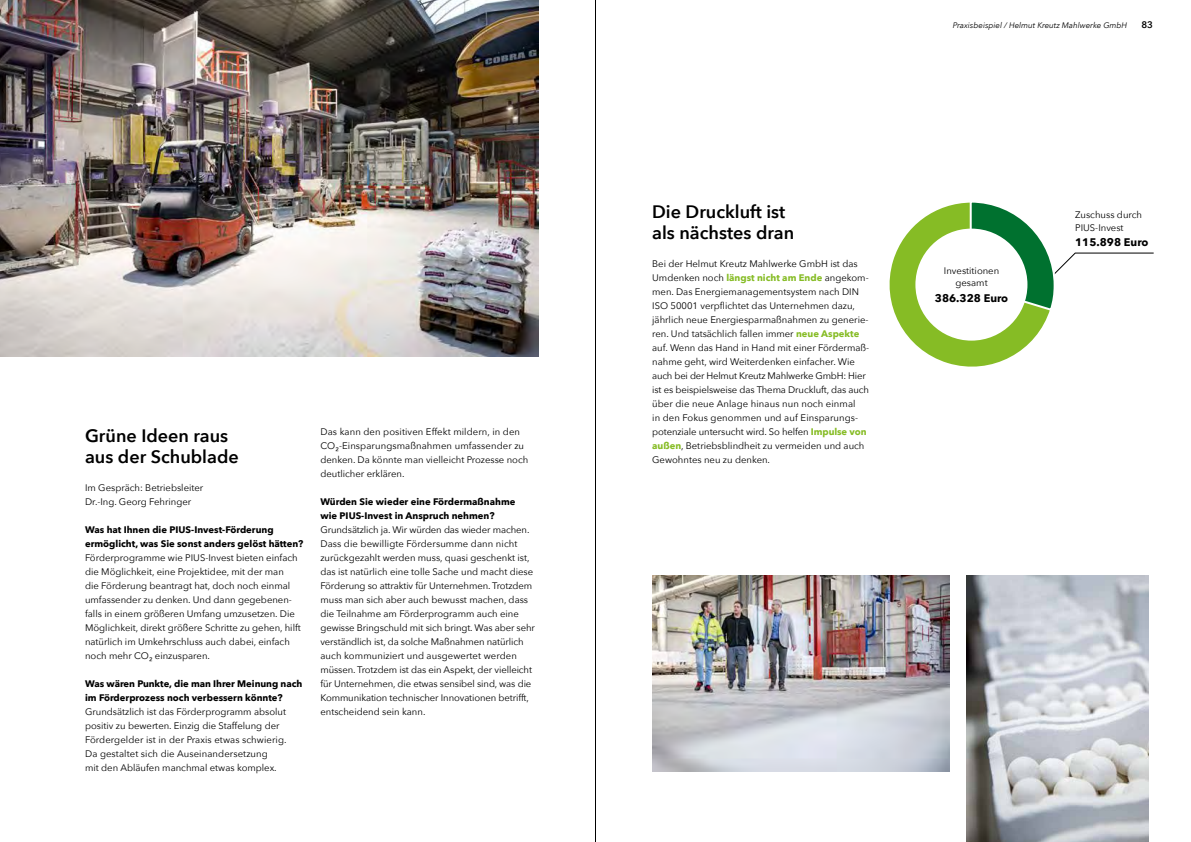
<style>
.page{position:relative;width:1191px;height:842px;background:#fff}
.page>*{position:absolute;margin:0;border:0;box-sizing:border-box;transform-origin:0 0}
.t1{font:600 18px/21px "Avenir Next";color:#000}
.t2{font:700 11px "Avenir Next";color:#000}
.t3{font:9.5px/14px "Avenir Next";color:#000}
.t4{font:700 9.5px/14px "Avenir Next";color:#000}
.t5{font:600 9.5px "Avenir Next";color:#000}
.t6{font:italic 8px "Avenir Next";color:#000}
.s1{font-weight:700;color:#86bc25}
</style>
<div class="page">
<svg style="left:889px;top:202px;width:265px;height:165px"></svg>
<img style="left:652px;top:575px;width:297px;height:196px">
<div style="left:915px;top:229px;width:112px;height:112px;background:#fff;border-radius:50%"></div>
<img style="left:966px;top:575px;width:182px;height:267px">
<img style="left:0;top:0;width:539px;height:356px">
<hr style="left:595px;top:0;width:1px;height:842px;background:#000">
<h1 class="t1" style="left:85px;top:425px;width:155px">Grüne Ideen raus aus der Schublade</h1>
<p class="t3" style="left:85px;top:480px;width:120px">Im Gespräch: Betriebsleiter<br>Dr.-Ing. Georg Fehringer</p>
<p class="t4" style="left:85px;top:523px;width:220px">Was hat Ihnen die PIUS-Invest-Förderung ermöglicht, was Sie sonst anders gelöst hätten?</p>
<p class="t3" style="left:85px;top:550px;width:217px">Förderprogramme wie PIUS-Invest bieten einfach die Möglichkeit, eine Projektidee, mit der man<br>die Förderung beantragt hat, doch noch einmal umfassender zu denken. Und dann gegebenen&shy;falls in einem größeren Umfang umzusetzen. Die Möglichkeit, direkt größere Schritte zu gehen, hilft natürlich im Umkehrschluss auch dabei, einfach noch mehr CO</p>
<p class="t3" style="left:149px;top:653px;width:5px">²</p>
<p class="t3" style="left:155px;top:648px;width:57px">einzusparen.</p>
<p class="t4" style="left:85px;top:677px;width:219px">Was wären Punkte, die man Ihrer Meinung nach im Förderprozess noch verbessern könnte?</p>
<p class="t3" style="left:85px;top:704px;width:203px">Grundsätzlich ist das Förderprogramm absolut positiv zu bewerten. Einzig die Staffelung der Fördergelder ist in der Praxis etwas schwierig.<br>Da gestaltet sich die Auseinandersetzung<br>mit den Abläufen manchmal etwas komplex.</p>
<p class="t3" style="left:320px;top:424px;width:205px">Das kann den positiven Effekt mildern, in den<br>CO -Einsparungsmaßnahmen umfassender zu</p>
<p class="t3" style="left:320px;top:446px;width:209px;line-height:9px;text-indent:15px">²<br>denken. Da könnte man vielleicht Prozesse noch</p>
<p class="t3" style="left:320px;top:466px;width:86px">deutlicher erklären.</p>
<p class="t4" style="left:320px;top:495px;width:197px">Würden Sie wieder eine Fördermaßnahme wie PIUS-Invest in Anspruch nehmen?</p>
<p class="t3" style="left:320px;top:522px;width:216px">Grundsätzlich ja. Wir würden das wieder machen.<br>Dass die bewilligte Fördersumme dann nicht zurückgezahlt werden muss, quasi geschenkt ist, das ist natürlich eine tolle Sache und macht diese Förderung so attraktiv für Unternehmen. Trotzdem muss man sich aber auch bewusst machen, dass die Teilnahme am Förderprogramm auch eine gewisse Bringschuld mit sich bringt. Was aber sehr verständlich ist, da solche Maßnahmen natürlich auch kommuniziert und ausgewertet werden müssen. Trotzdem ist das ein Aspekt, der vielleicht für Unternehmen, die etwas sensibel sind, was die Kommunikation technischer Innovationen betrifft, entscheidend sein kann.</p>
<p class="t6" style="left:953px;top:19px;width:176px">Praxisbeispiel / Helmut Kreutz Mahlwerke GmbH</p>
<p class="t5" style="left:1141px;top:17px;width:13px">83</p>
<h1 class="t1" style="left:652px;top:201px;width:143px">Die Druckluft ist als nächstes dran</h1>
<p class="t3" style="left:652px;top:256px;width:218px">Bei der Helmut Kreutz Mahlwerke GmbH ist das Umdenken noch <span class="s1">längst nicht am Ende</span> angekom&shy;men. Das Energiemanagementsystem nach DIN ISO 50001 verpflichtet das Unternehmen dazu, jährlich neue Energiesparmaßnahmen zu generie&shy;ren. Und tatsächlich fallen immer <span class="s1">neue Aspekte </span>auf. Wenn das Hand in Hand mit einer Fördermaß&shy;nahme geht, wird Weiterdenken einfacher. Wie auch bei der Helmut Kreutz Mahlwerke GmbH: Hier ist es beispielsweise das Thema Druckluft, das auch über die neue Anlage hinaus nun noch einmal<br>in den Fokus genommen und auf Einsparungs&shy;potenziale untersucht wird. So helfen <span class="s1">Impulse von außen</span>, Betriebsblindheit zu vermeiden und auch Gewohntes neu zu denken.</p>
<p class="t3" style="left:944px;top:264px;width:57px;line-height:12px;text-align:center">Investitionen gesamt</p>
<p class="t2" style="left:935px;top:289px;width:75px">386.328 Euro</p>
<p class="t3" style="left:1075px;top:208px;width:68px;line-height:13px">Zuschuss durch<br>PIUS-Invest</p>
<p class="t2" style="left:1075px;top:233px;width:75px">115.898 Euro</p>
</div>
